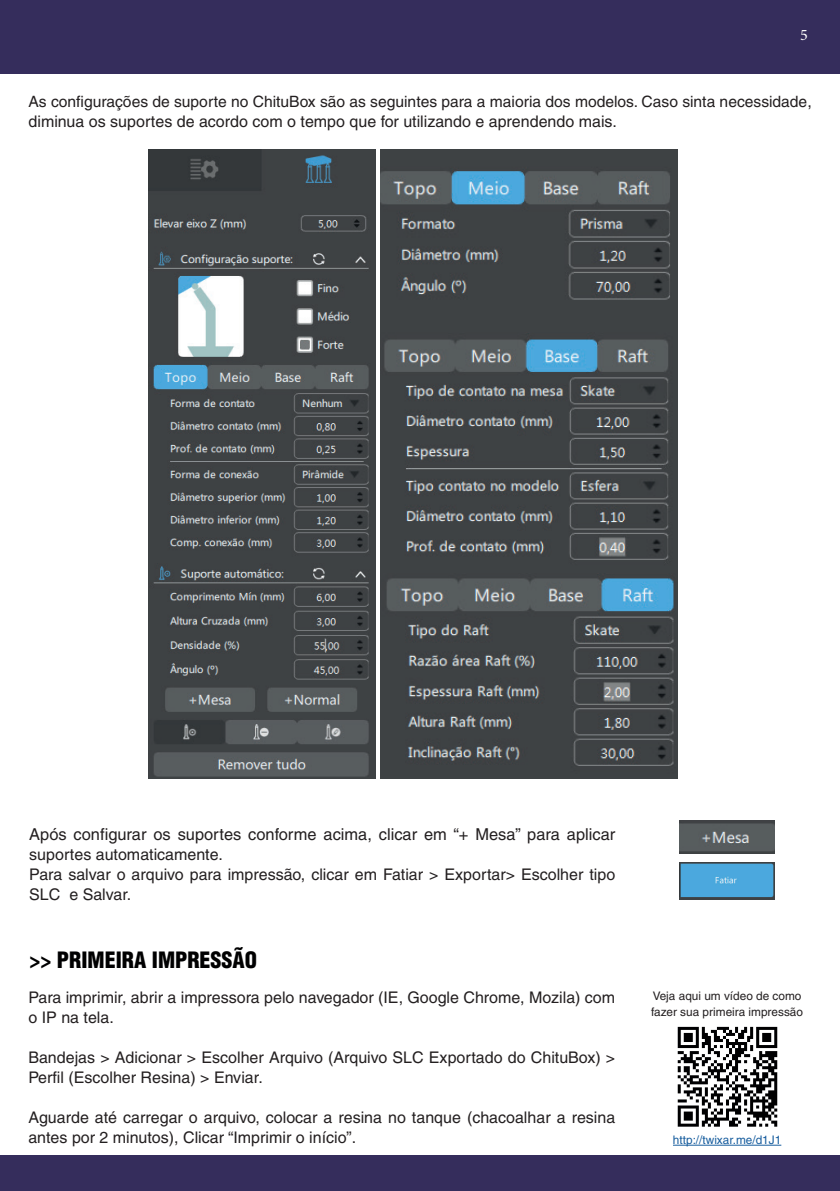
<style>
.page{position:relative;width:840px;height:1191px;background:#fff}
.page>*{position:absolute;margin:0;border:0;box-sizing:border-box;transform-origin:0 0}
.t1{font:900 condensed 22px "Helvetica";color:#000001}
.t2{font:16.4px "Helvetica";color:#231f20}
.t3{font:16px/20px "Helvetica";color:#231f20}
.t4{font:16px "Minion Pro";color:#fff}
.t5{font:15.6px "Helvetica";color:#231f20}
.t6{font:11.8px/16px "Helvetica";color:#231f20}
.t7{font:11.8px "Helvetica";color:#175d9e}
.s1{font-size:16px}
</style>
<div class="page">
<div style="left:0;top:0;width:839px;height:73px;background:#352d5c"></div>
<div style="left:0;top:1155px;width:839px;height:36px;background:#352d5c"></div>
<img style="left:149px;top:149px;width:226px;height:629px">
<img style="left:380px;top:149px;width:297px;height:629px">
<img style="left:679px;top:820px;width:95px;height:33px">
<img style="left:679px;top:862px;width:95px;height:37px">
<hr style="left:672px;top:1144px;width:108px;height:1px;background:#175d9e">
<img style="left:677px;top:1026px;width:101px;height:101px">
<p class="t4" style="left:799px;top:24px;width:9px">5</p>
<p class="t5" style="left:29px;top:92px;width:784px">As configurações de suporte no ChituBox são as seguintes para a maioria dos modelos. Caso sinta necessidade<span class="s1">,</span></p>
<p class="t3" style="left:29px;top:111px;width:589px">diminua os suportes de acordo com o tempo que for utilizando e aprendendo mais.</p>
<p class="t2" style="left:29px;top:824px;width:587px">Após configurar os suportes conforme acima, clicar em “+ Mesa” para aplicar</p>
<p class="t3" style="left:29px;top:844px;width:587px">suportes automaticamente.<br>Para salvar o arquivo para impressão, clicar em Fatiar &gt; Exportar&gt; Escolher tipo<br>SLC e Salvar.</p>
<h1 class="t1" style="left:29px;top:945px;width:229px">&gt;&gt; PRIMEIRA IMPRESSÃO</h1>
<p class="t3" style="left:28px;top:987px;width:588px">Para imprimir, abrir a impressora pelo navegador (IE, Google Chrome, Mozila) com o IP na tela.</p>
<p class="t3" style="left:28px;top:1047px;width:588px">Bandejas &gt; Adicionar &gt; Escolher Arquivo (Arquivo SLC Exportado do ChituBox) &gt;<br>Perfil (Escolher Resina) &gt; Enviar.</p>
<p class="t3" style="left:28px;top:1107px;width:588px">Aguarde até carregar o arquivo, colocar a resina no tanque (chacoalhar a resina antes por 2 minutos), Clicar “Imprimir o início”.</p>
<p class="t6" style="left:651px;top:987px;width:153px">Veja aqui um vídeo de como fazer sua primeira impressão</p>
<p class="t7" style="left:672px;top:1133px;width:110px">http://twixar.me/d1J1</p>
</div>
